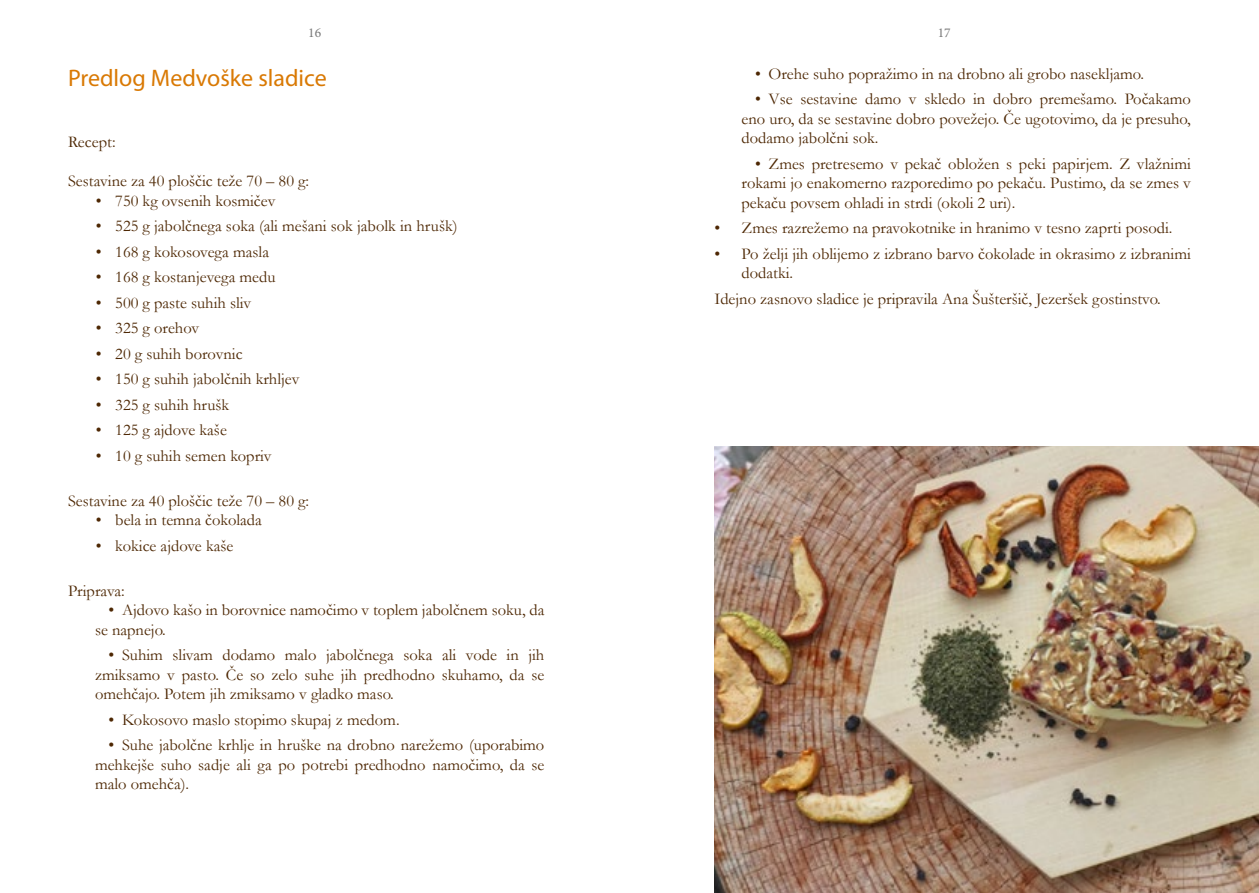
<style>
.page{position:relative;width:1259px;height:893px;background:#fff}
.page>*{position:absolute;margin:0;border:0;box-sizing:border-box;transform-origin:0 0}
.t1{font:24px "Myriad Pro";color:#d97904}
.t2{font:16.5px/19.5px "Garamond";color:#4d2703;text-align:justify}
.t3{font:13.5px "Minion Pro";color:#787878}
</style>
<div class="page">
<img style="left:714px;top:446px;width:545px;height:447px">
<p class="t3" style="left:308px;top:23px;width:14px">16</p>
<p class="t3" style="left:937px;top:23px;width:14px">17</p>
<h1 class="t1" style="left:68px;top:63px;width:260px">Predlog Medvoške sladice</h1>
<p class="t2" style="left:755px;top:63px;width:390px">• Orehe suho popražimo in na drobno ali grobo nasekljamo.</p>
<p class="t2" style="left:741px;top:89px;width:451px;text-indent:13px">• Vse sestavine damo v skledo in dobro premešamo. Počakamo eno uro, da se sestavine dobro povežejo. Če ugotovimo, da je presuho, dodamo jabolčni sok.</p>
<p class="t2" style="left:741px;top:153px;width:451px;text-indent:13px">• Zmes pretresemo v pekač obložen s peki papirjem. Z vlažnimi rokami jo enakomerno razporedimo po pekaču. Pustimo, da se zmes v pekaču povsem ohladi in strdi (okoli 2 uri).</p>
<p class="t2" style="left:714px;top:218px;width:459px">• Zmes razrežemo na pravokotnike in hranimo v tesno zaprti posodi.</p>
<p class="t2" style="left:741px;top:243px;width:451px;text-indent:-27px">• Po želji jih oblijemo z izbrano barvo čokolade in okrasimo z izbranimi dodatki.</p>
<p class="t2" style="left:714px;top:288px;width:448px">Idejno zasnovo sladice je pripravila Ana Šušteršič, Jezeršek gostinstvo.</p>
<p class="t2" style="left:68px;top:132px;width:49px">Recept:</p>
<p class="t2" style="left:68px;top:171px;width:243px">Sestavine za 40 ploščic teže 70 – 80 g:</p>
<p class="t2" style="left:96px;top:191px;width:181px">• 750 kg ovsenih kosmičev</p>
<p class="t2" style="left:96px;top:216px;width:363px">• 525 g jabolčnega soka (ali mešani sok jabolk in hrušk)</p>
<p class="t2" style="left:96px;top:242px;width:175px">• 168 g kokosovega masla</p>
<p class="t2" style="left:96px;top:267px;width:181px">• 168 g kostanjevega medu</p>
<p class="t2" style="left:96px;top:293px;width:157px">• 500 g paste suhih sliv</p>
<p class="t2" style="left:96px;top:318px;width:105px">• 325 g orehov</p>
<p class="t2" style="left:96px;top:343px;width:148px">• 20 g suhih borovnic</p>
<p class="t2" style="left:96px;top:369px;width:205px">• 150 g suhih jabolčnih krhljev</p>
<p class="t2" style="left:96px;top:394px;width:135px">• 325 g suhih hrušk</p>
<p class="t2" style="left:96px;top:420px;width:132px">• 125 g ajdove kaše</p>
<p class="t2" style="left:96px;top:445px;width:177px">• 10 g suhih semen kopriv</p>
<p class="t2" style="left:68px;top:490px;width:243px">Sestavine za 40 ploščic teže 70 – 80 g:</p>
<p class="t2" style="left:96px;top:510px;width:167px">• bela in temna čokolada</p>
<p class="t2" style="left:96px;top:535px;width:139px">• kokice ajdove kaše</p>
<p class="t2" style="left:68px;top:580px;width:58px">Priprava:</p>
<p class="t2" style="left:95px;top:600px;width:451px;text-indent:13px">• Ajdovo kašo in borovnice namočimo v toplem jabolčnem soku, da se napnejo.</p>
<p class="t2" style="left:95px;top:645px;width:451px;text-indent:13px">• Suhim slivam dodamo malo jabolčnega soka ali vode in jih zmiksamo v pasto. Če so zelo suhe jih predhodno skuhamo, da se omehčajo. Potem jih zmiksamo v gladko maso.</p>
<p class="t2" style="left:109px;top:709px;width:293px">• Kokosovo maslo stopimo skupaj z medom.</p>
<p class="t2" style="left:95px;top:735px;width:451px;text-indent:13px">• Suhe jabolčne krhlje in hruške na drobno narežemo (uporabimo mehkejše suho sadje ali ga po potrebi predhodno namočimo, da se malo omehča).</p>
</div>
